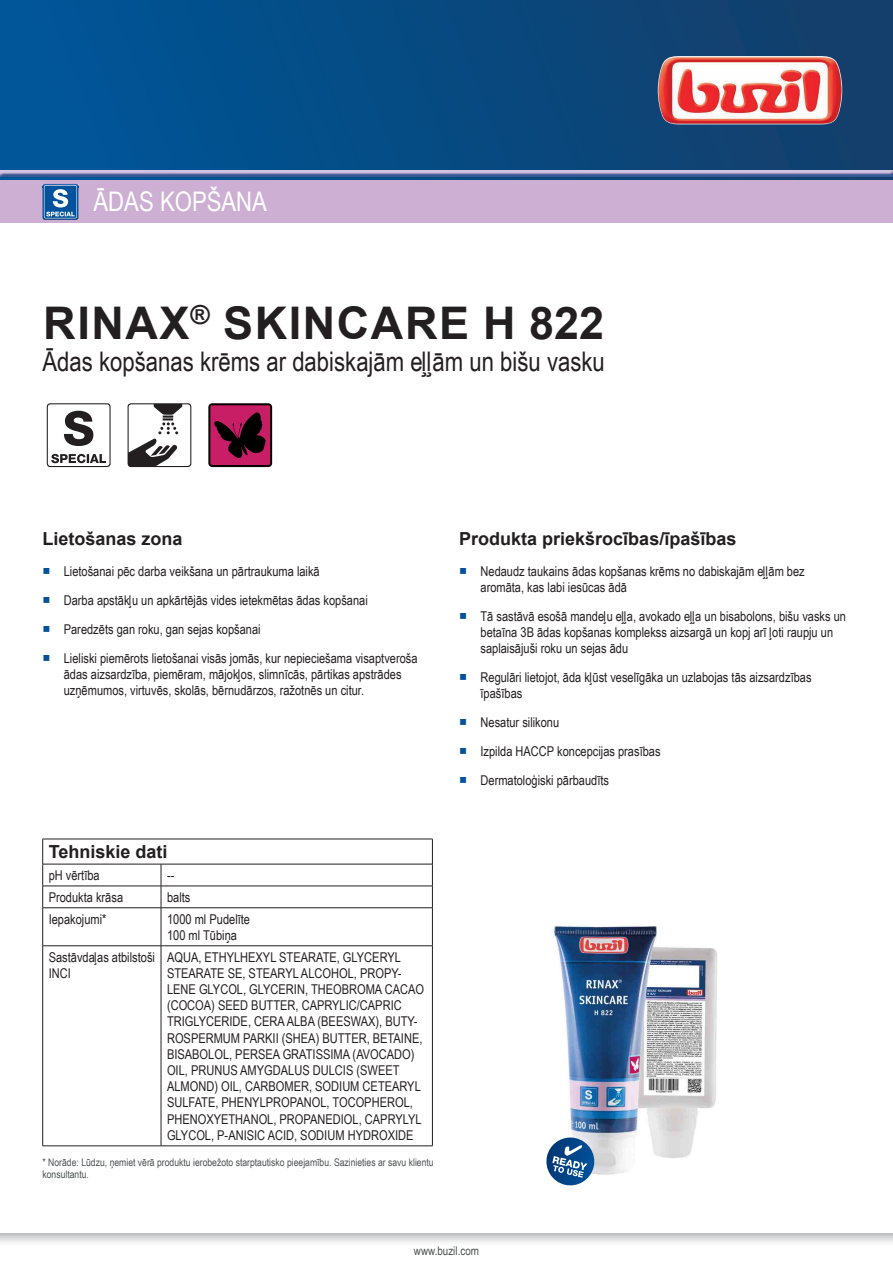
<style>
.page{position:relative;width:893px;height:1263px;background:#fff}
.page>*{position:absolute;margin:0;border:0;box-sizing:border-box;transform-origin:0 0}
.t1{font:700 45px "Arial";letter-spacing:.035em;color:#231f20}
.t2{font:27px "Arial Narrow";color:#231f20}
.t3{font:27px "Arial Narrow";color:#fff}
.t4{font:700 18px "Arial";color:#231f20}
.t5{font:13.5px/16.2px "Arial Narrow";color:#231f20}
.t6{font:12px "Arial Narrow";color:#4e5151}
.t7{font:10.5px/11.7px "Arial Narrow";color:#4d5152}
.s1{font-family:"Arial Unicode MS";color:#01519b}
</style>
<div class="page">
<svg style="left:0;top:1233px;width:893px;height:10px"></svg>
<hr style="left:43px;top:839px;width:118px;height:1px;background:#231f20">
<hr style="left:161px;top:839px;width:272px;height:1px;background:#231f20">
<hr style="left:43px;top:864px;width:118px;height:1px;background:#231f20">
<hr style="left:161px;top:864px;width:272px;height:1px;background:#231f20">
<hr style="left:43px;top:886px;width:118px;height:1px;background:#231f20">
<svg style="left:42px;top:839px;width:1px;height:68px"></svg>
<hr style="left:161px;top:886px;width:272px;height:1px;background:#231f20">
<svg style="left:161px;top:864px;width:1px;height:43px"></svg>
<svg style="left:432px;top:839px;width:1px;height:68px"></svg>
<hr style="left:43px;top:907px;width:118px;height:1px;background:#231f20">
<hr style="left:42px;top:908px;width:1px;height:37px;background:#231f20">
<hr style="left:161px;top:907px;width:272px;height:1px;background:#231f20">
<hr style="left:161px;top:908px;width:1px;height:37px;background:#231f20">
<hr style="left:432px;top:908px;width:1px;height:37px;background:#231f20">
<hr style="left:43px;top:945px;width:118px;height:1px;background:#231f20">
<hr style="left:42px;top:946px;width:1px;height:200px;background:#231f20">
<hr style="left:161px;top:945px;width:272px;height:1px;background:#231f20">
<hr style="left:161px;top:946px;width:1px;height:200px;background:#231f20">
<hr style="left:432px;top:946px;width:1px;height:200px;background:#231f20">
<hr style="left:43px;top:1145px;width:118px;height:1px;background:#231f20">
<hr style="left:161px;top:1145px;width:272px;height:1px;background:#231f20">
<img style="left:552px;top:925px;width:165px;height:250px">
<svg style="left:47px;top:403px;width:64px;height:64px"></svg>
<svg style="left:128px;top:403px;width:63px;height:64px"></svg>
<svg style="left:208px;top:403px;width:64px;height:64px;background:#77143f"></svg>
<svg style="left:546px;top:1137px;width:51px;height:49px"></svg>
<div style="left:0;top:0;width:893px;height:180px;background:linear-gradient(to right,#00569a,#143e69)"></div>
<img style="left:658px;top:56px;width:184px;height:68px">
<div style="left:0;top:169px;width:893px;height:8px;background:#015599;opacity:.75"></div>
<div style="left:0;top:180px;width:893px;height:43px;background:#ccafd3"></div>
<img style="left:43px;top:184px;width:35px;height:36px">
<svg style="left:44px;top:185px;width:35px;height:33px"></svg>
<h2 class="t3" style="left:94px;top:182px;width:175px">ĀDAS KOPŠANA</h2>
<h1 class="t1" style="left:43px;top:291px;width:562px">RINAX<sup>®</sup> SKINCARE H 822</h1>
<h2 class="t2" style="left:43px;top:342px;width:564px">Ādas kopšanas krēms ar dabiskajām eļļām un bišu vasku</h2>
<h3 class="t4" style="left:43px;top:526px;width:142px">Lietošanas zona</h3>
<p class="t5" style="left:43px;top:562px;width:279px"><span class="s1">■</span> Lietošanai pēc darba veikšana un pārtraukuma laikā</p>
<p class="t5" style="left:43px;top:591px;width:327px"><span class="s1">■</span> Darba apstākļu un apkārtējās vides ietekmētas ādas kopšanai</p>
<p class="t5" style="left:43px;top:620px;width:220px"><span class="s1">■</span> Paredzēts gan roku, gan sejas kopšanai</p>
<p class="t5" style="left:64px;top:649px;width:355px;text-indent:-21px"><span class="s1">■</span> Lieliski piemērots lietošanai visās jomās, kur nepieciešama visaptveroša ādas aizsardzība, piemēram, mājokļos, slimnīcās, pārtikas apstrādes uzņēmumos, virtuvēs, skolās, bērnudārzos, ražotnēs un citur.</p>
<h3 class="t4" style="left:49px;top:839px;width:120px">Tehniskie dati</h3>
<p class="t5" style="left:49px;top:866px;width:53px">pH vērtība</p>
<p class="t5" style="left:167px;top:866px;width:9px">--</p>
<p class="t5" style="left:49px;top:888px;width:76px">Produkta krāsa</p>
<p class="t5" style="left:167px;top:888px;width:25px">balts</p>
<p class="t5" style="left:49px;top:910px;width:59px">Iepakojumi*</p>
<p class="t5" style="left:167px;top:910px;width:85px">1000 ml Pudelīte<br>100 ml Tūbiņa</p>
<p class="t5" style="left:49px;top:948px;width:108px">Sastāvdaļas atbilstoši<br>INCI</p>
<p class="t5" style="left:167px;top:948px;width:259px">AQUA, ETHYLHEXYL STEARATE, GLYCERYL STEARATE SE, STEARYL ALCOHOL, PROPY-LENE GLYCOL, GLYCERIN, THEOBROMA CACAO (COCOA) SEED BUTTER, CAPRYLIC/CAPRIC TRIGLYCERIDE, CERA ALBA (BEESWAX), BUTY-ROSPERMUM PARKII (SHEA) BUTTER, BETAINE, BISABOLOL, PERSEA GRATISSIMA (AVOCADO)<br>OIL, PRUNUS AMYGDALUS DULCIS (SWEET ALMOND) OIL, CARBOMER, SODIUM CETEARYL SULFATE, PHENYLPROPANOL, TOCOPHEROL, PHENOXYETHANOL, PROPANEDIOL, CAPRYLYL GLYCOL, P-ANISIC ACID, SODIUM HYDROXIDE</p>
<p class="t7" style="left:43px;top:1156px;width:393px">* Norāde: Lūdzu, ņemiet vērā produktu ierobežoto starptautisko pieejamību. Sazinieties ar savu klientu konsultantu.</p>
<h3 class="t4" style="left:459px;top:526px;width:279px">Produkta priekšrocības/īpašības</h3>
<p class="t5" style="left:480px;top:562px;width:326px;text-indent:-21px"><span class="s1">■</span> Nedaudz taukains ādas kopšanas krēms no dabiskajām eļļām bez aromāta, kas labi iesūcas ādā</p>
<p class="t5" style="left:480px;top:607px;width:367px;text-indent:-21px"><span class="s1">■</span> Tā sastāvā esošā mandeļu eļļa, avokado eļļa un bisabolons, bišu vasks un betaīna 3B ādas kopšanas komplekss aizsargā un kopj arī ļoti raupju un saplaisājuši roku un sejas ādu</p>
<p class="t5" style="left:480px;top:669px;width:333px;text-indent:-21px"><span class="s1">■</span> Regulāri lietojot, āda kļūst veselīgāka un uzlabojas tās aizsardzības īpašības</p>
<p class="t5" style="left:459px;top:714px;width:102px"><span class="s1">■</span> Nesatur silikonu</p>
<p class="t5" style="left:459px;top:743px;width:203px"><span class="s1">■</span> Izpilda HACCP koncepcijas prasības</p>
<p class="t5" style="left:459px;top:772px;width:151px"><span class="s1">■</span> Dermatoloģiski pārbaudīts</p>
<p class="t6" style="left:414px;top:1242px;width:67px">www.buzil.com</p>
</div>
